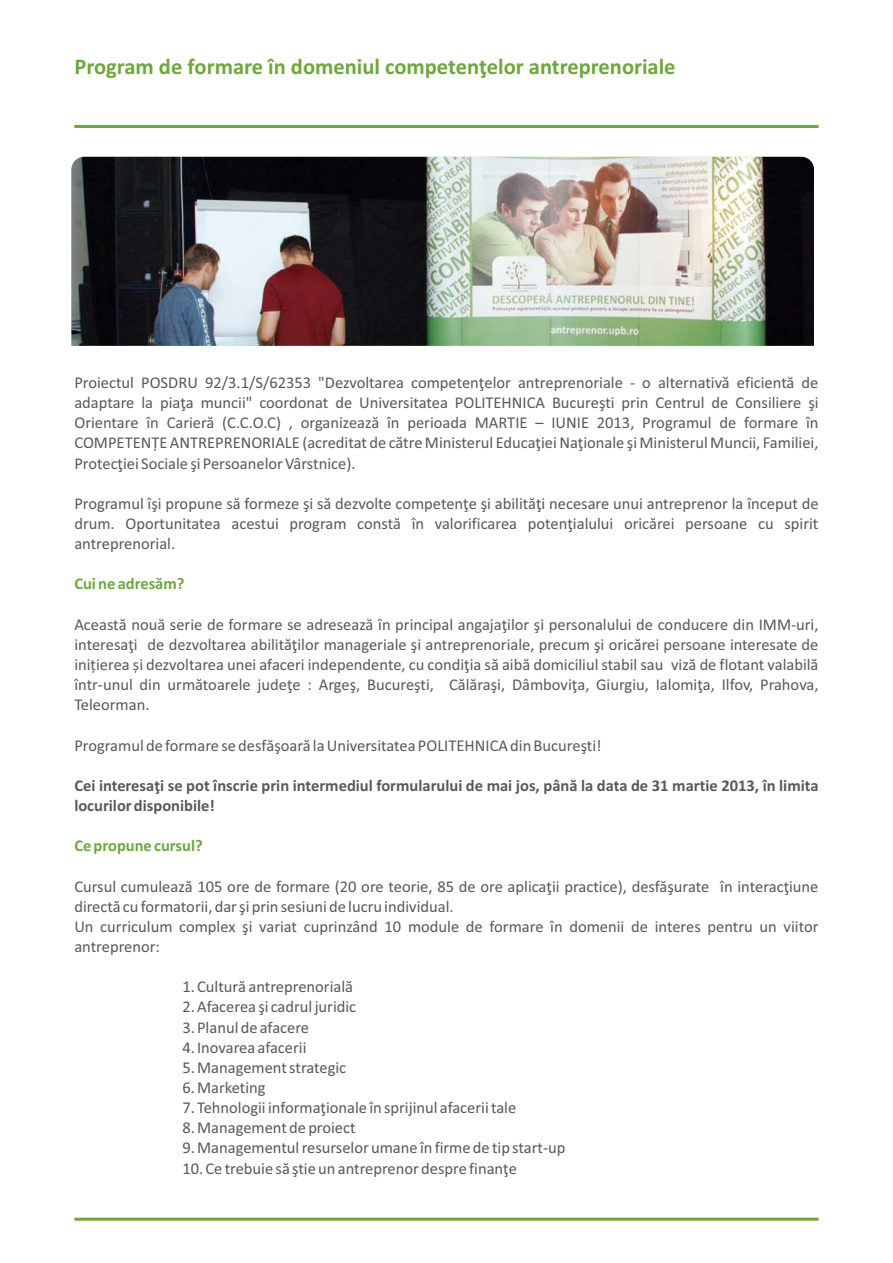
<style>
.page{position:relative;width:893px;height:1263px;background:#fff}
.page>*{position:absolute;margin:0;border:0;box-sizing:border-box;transform-origin:0 0}
.t1{font:700 22.5px "Calibri";color:#6ea73d}
.t2{font:16.5px/20.1px "Calibri";color:#58595b;text-align:justify}
.t3{font:700 16.5px/20.1px "Calibri";color:#58595b}
.t4{font:700 16.5px "Calibri";color:#6ea73d}
</style>
<div class="page">
<hr style="left:74px;top:1218px;width:745px;height:3px;background:#6ea73d">
<hr style="left:74px;top:125px;width:745px;height:3px;background:#6ea73d">
<img style="left:71px;top:157px;width:743px;height:189px">
<h1 class="t1" style="left:74px;top:57px;width:603px">Program de formare în domeniul competenţelor antreprenoriale</h1>
<p class="t2" style="left:74px;top:374px;width:746px">Proiectul POSDRU 92/3.1/S/62353 "Dezvoltarea competenţelor antreprenoriale - o alternativă eficientă de adaptare la piaţa muncii" coordonat de Universitatea POLITEHNICA Bucureşti prin Centrul de Consiliere şi Orientare în Carieră (C.C.O.C) , organizează în perioada MARTIE – IUNIE 2013, Programul de formare în COMPETENȚE ANTREPRENORIALE (acreditat de către Ministerul Educaţiei Naţionale şi Ministerul Muncii, Familiei, Protecţiei Sociale şi Persoanelor Vârstnice).</p>
<p class="t2" style="left:74px;top:495px;width:746px">Programul îşi propune să formeze şi să dezvolte competenţe şi abilităţi necesare unui antreprenor la început de drum. Oportunitatea acestui program constă în valorificarea potenţialului oricărei persoane cu spirit antreprenorial.</p>
<p class="t4" style="left:74px;top:577px;width:112px">Cui ne adresăm?</p>
<p class="t2" style="left:74px;top:615px;width:746px">Această nouă serie de formare se adresează în principal angajaţilor şi personalului de conducere din IMM-uri, interesaţi de dezvoltarea abilităţilor manageriale şi antreprenoriale, precum şi oricărei persoane interesate de inițierea și dezvoltarea unei afaceri independente, cu condiţia să aibă domiciliul stabil sau viză de flotant valabilă într-unul din următoarele judeţe : Argeş, Bucureşti, Călăraşi, Dâmboviţa, Giurgiu, Ialomiţa, Ilfov, Prahova, Teleorman.</p>
<p class="t2" style="left:74px;top:736px;width:529px">Programul de formare se desfăşoară la Universitatea POLITEHNICA din Bucureşti!</p>
<p class="t3" style="left:74px;top:777px;width:746px">Cei interesaţi se pot înscrie prin intermediul formularului de mai jos, până la data de 31 martie 2013, în limita locurilor disponibile!</p>
<p class="t4" style="left:74px;top:839px;width:130px">Ce propune cursul?</p>
<p class="t2" style="left:74px;top:877px;width:746px;text-align:left">Cursul cumulează 105 ore de formare (20 ore teorie, 85 de ore aplicaţii practice), desfăşurate în interacţiune directă cu formatorii, dar şi prin sesiuni de lucru individual.<br>Un curriculum complex şi variat cuprinzând 10 module de formare în domenii de interes pentru un viitor antreprenor:</p>
<p class="t2" style="left:182px;top:978px;width:172px">1. Cultură antreprenorială</p>
<p class="t2" style="left:182px;top:998px;width:175px">2. Afacerea şi cadrul juridic</p>
<p class="t2" style="left:182px;top:1018px;width:128px">3. Planul de afacere</p>
<p class="t2" style="left:182px;top:1038px;width:126px">4. Inovarea afacerii</p>
<p class="t2" style="left:182px;top:1058px;width:165px">5. Management strategic</p>
<p class="t2" style="left:182px;top:1079px;width:85px">6. Marketing</p>
<p class="t2" style="left:182px;top:1099px;width:335px">7. Tehnologii informaţionale în sprijinul afacerii tale</p>
<p class="t2" style="left:182px;top:1119px;width:175px">8. Management de proiect</p>
<p class="t2" style="left:182px;top:1139px;width:385px">9. Managementul resurselor umane în firme de tip start-up</p>
<p class="t2" style="left:182px;top:1159px;width:336px">10. Ce trebuie să ştie un antreprenor despre finanţe</p>
</div>
